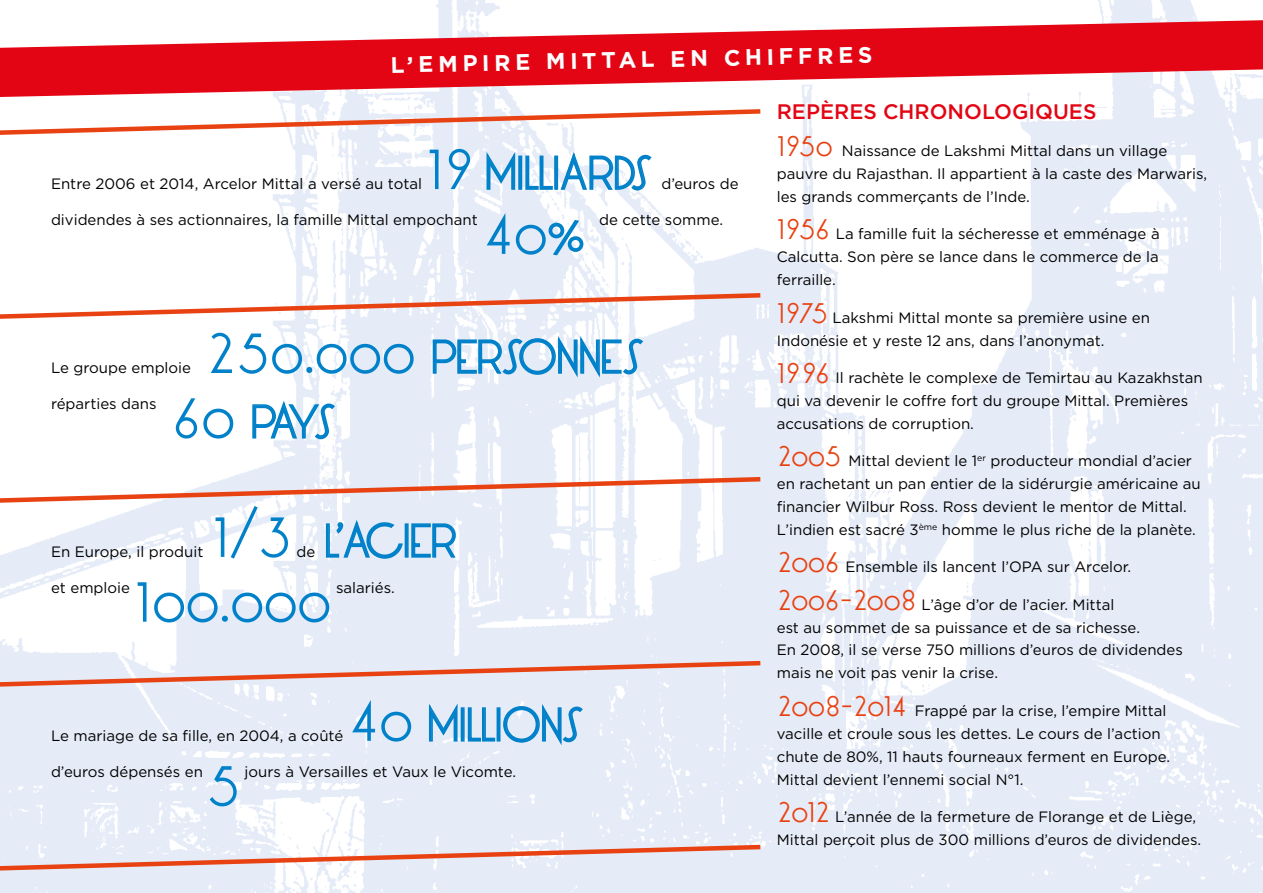
<style>
.page{position:relative;width:1263px;height:893px;background:#fff}
.page>*{position:absolute;margin:0;border:0;box-sizing:border-box;transform-origin:0 0}
.t1{font:54px "Oksana MOD";letter-spacing:.02em;color:#0081c9}
.t2{font:36px "Oksana MOD";letter-spacing:.02em;color:#0081c9}
.t3{font:700 22.5px "Gotham";color:#fff}
.t4{font:500 21px "Gotham";color:#e30514}
.t5{font:15px/23px "Gotham";color:#000}
.s1{font-family:"Oksana MOD";font-size:27px;color:#e84212}
.s2{font-size:54px}
.s3{font-size:36px}
</style>
<div class="page">
<img style="left:0;top:0;width:1263px;height:893px">
<svg style="left:486px;top:149px;width:30px;height:42px"></svg>
<div style="left:518px;top:156px;width:4px;height:34px;border:2px solid #0081c9"></div>
<svg style="left:525px;top:150px;width:128px;height:41px"></svg>
<svg style="left:548px;top:219px;width:36px;height:37px"></svg>
<svg style="left:432px;top:337px;width:212px;height:43px"></svg>
<svg style="left:252px;top:398px;width:84px;height:42px"></svg>
<svg style="left:325px;top:518px;width:79px;height:45px;background:#bbd8ef"></svg>
<div style="left:405px;top:523px;width:4px;height:35px;border:2px solid #0081c9"></div>
<svg style="left:411px;top:523px;width:46px;height:35px;background:#9fcbe9"></svg>
<svg style="left:428px;top:701px;width:30px;height:41px"></svg>
<div style="left:461px;top:707px;width:4px;height:34px;border:2px solid #0081c9"></div>
<svg style="left:467px;top:706px;width:29px;height:36px"></svg>
<div style="left:497px;top:707px;width:3px;height:34px;border:2px solid #0081c9"></div>
<svg style="left:502px;top:705px;width:82px;height:43px;background:#b4d5ee"></svg>
<svg style="left:0;top:20px;width:1263px;height:77px;fill:#e30514"></svg>
<svg style="left:0;top:291px;width:765px;height:32px"></svg>
<svg style="left:0;top:107px;width:765px;height:32px"></svg>
<svg style="left:0;top:475px;width:765px;height:31px"></svg>
<svg style="left:0;top:658px;width:765px;height:32px;background:#e6d4d7"></svg>
<svg style="left:0;top:842px;width:765px;height:32px;background:#e8d6d8"></svg>
<h3 class="t3" style="left:390px;top:49px;width:483px;rotate:-1deg">L’EMPIRE MITTAL EN CHIFFRES</h3>
<h3 class="t4" style="left:777px;top:98px;width:321px">REPèRES CHRONOLOGIQUES</h3>
<p class="t5" style="left:777px;top:139px;width:432px"><span class="s1">1950</span> Naissance de Lakshmi Mittal dans un village pauvre du Rajasthan. Il appartient à la caste des Marwaris, les grands commerçants de l’Inde.</p>
<p class="t5" style="left:777px;top:222px;width:384px;text-align:justify"><span class="s1">1956</span> La famille fuit la sécheresse et emménage à Calcutta. Son père se lance dans le commerce de la ferraille.</p>
<p class="t5" style="left:777px;top:305px;width:375px"><span class="s1">1975</span> Lakshmi Mittal monte sa première usine en<br>Indonésie et y reste 12 ans, dans l’anonymat.</p>
<p class="t5" style="left:777px;top:366px;width:427px"><span class="s1">1996</span> Il rachète le complexe de Temirtau au Kazakhstan qui va devenir le coffre fort du groupe Mittal. Premières accusations de corruption.</p>
<p class="t5" style="left:777px;top:449px;width:425px"><span class="s1">2005</span> Mittal devient le 1<sup>er</sup> producteur mondial d’acier en rachetant un pan entier de la sidérurgie américaine au financier Wilbur Ross. Ross devient le mentor de Mittal.<br>L’indien est sacré 3<sup>ème</sup> homme le plus riche de la planète.</p>
<p class="t5" style="left:777px;top:555px;width:356px"><span class="s1">2006</span> Ensemble ils lancent l’OPA sur Arcelor.</p>
<p class="t5" style="left:777px;top:592px;width:408px"><span class="s1">2006-2008</span> L’âge d’or de l’acier. Mittal<br>est au sommet de sa puissance et de sa richesse.<br>En 2008, il se verse 750 millions d’euros de dividendes mais ne voit pas venir la crise.</p>
<p class="t5" style="left:777px;top:699px;width:395px"><span class="s1">2008-2014</span> Frappé par la crise, l’empire Mittal vacille et croule sous les dettes. Le cours de l’action chute de 80%, 11 hauts fourneaux ferment en Europe.<br>Mittal devient l’ennemi social N °1.</p>
<p class="t5" style="left:777px;top:805px;width:426px"><span class="s1">2012</span> L’année de la fermeture de Florange et de Liège,<br>Mittal perçoit plus de 300 millions d’euros de dividendes.</p>
<h2 class="t2" style="left:427px;top:148px;width:226px"><span class="s2">19</span> MILLIARDS</h2>
<p class="t5" style="left:51px;top:172px;width:373px">Entre 2006 et 2014, Arcelor Mittal a versé au total</p>
<p class="t5" style="left:661px;top:172px;width:79px">d’euros de</p>
<p class="t5" style="left:51px;top:208px;width:428px">dividendes à ses actionnaires, la famille Mittal empochant</p>
<h1 class="t1" style="left:482px;top:192px;width:103px">40<span class="s3">%</span></h1>
<p class="t5" style="left:599px;top:208px;width:125px">de cette somme.</p>
<h2 class="t2" style="left:206px;top:331px;width:438px"><span class="s2">250.000</span> PERSONNES</h2>
<p class="t5" style="left:51px;top:356px;width:142px">Le groupe emploie</p>
<p class="t5" style="left:51px;top:392px;width:107px">réparties dans</p>
<h2 class="t2" style="left:171px;top:396px;width:165px"><span class="s2">60</span> PAYS</h2>
<h1 class="t1" style="left:212px;top:495px;width:80px">1/3</h1>
<h2 class="t2" style="left:325px;top:515px;width:133px">L’ACIER</h2>
<p class="t5" style="left:51px;top:540px;width:154px">En Europe, il produit</p>
<p class="t5" style="left:296px;top:540px;width:20px">de</p>
<p class="t5" style="left:51px;top:576px;width:81px">et emploie</p>
<h1 class="t1" style="left:135px;top:559px;width:197px">100.000</h1>
<p class="t5" style="left:336px;top:576px;width:60px">salariés.</p>
<h2 class="t2" style="left:348px;top:699px;width:236px"><span class="s2">40</span> MILLIONS</h2>
<p class="t5" style="left:51px;top:724px;width:294px">Le mariage de sa fille, en 2004, a coûté</p>
<p class="t5" style="left:51px;top:760px;width:153px">d’euros dépensés en</p>
<h1 class="t1" style="left:207px;top:743px;width:33px">5</h1>
<p class="t5" style="left:245px;top:760px;width:273px">jours à Versailles et Vaux le Vicomte.</p>
</div>
